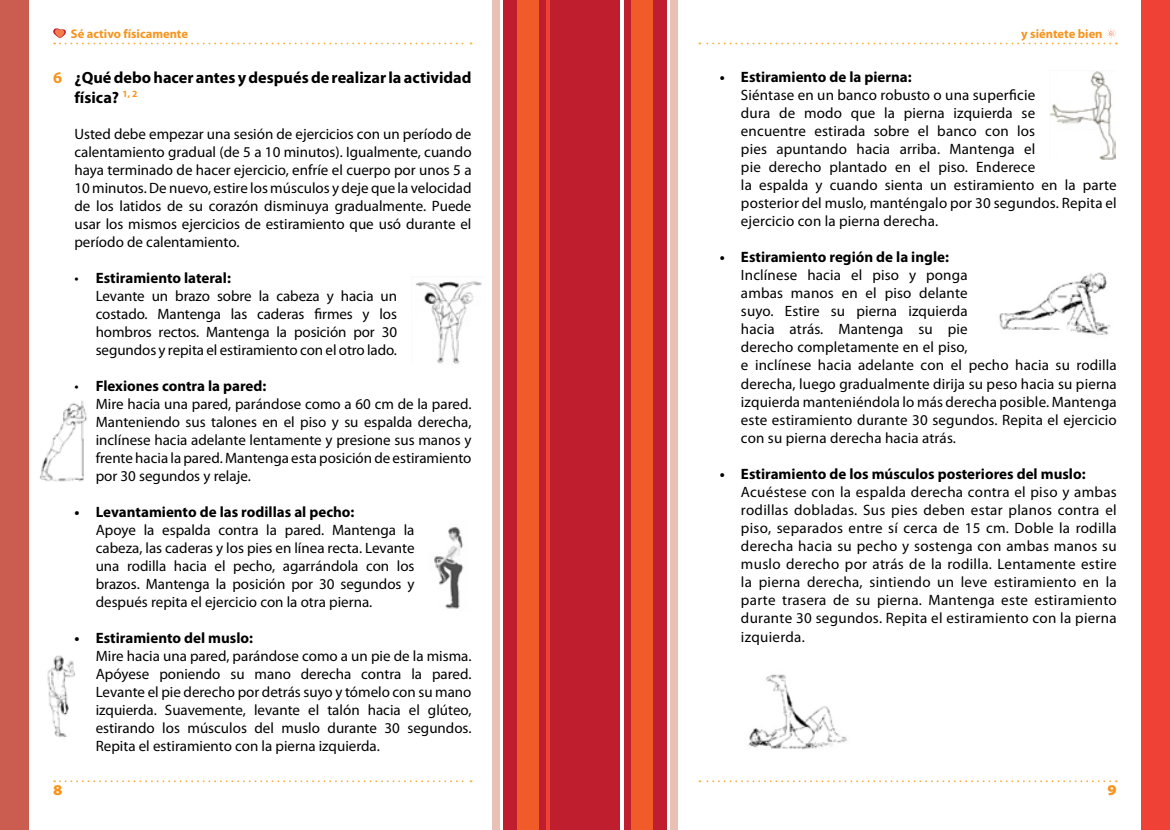
<style>
.page{position:relative;width:1170px;height:830px;background:#fff}
.page>*{position:absolute;margin:0;border:0;box-sizing:border-box;transform-origin:0 0}
.t1{font:700 16.25px/19.5px "Myriad Pro";color:#000}
.t2{font:15px/18px "Myriad Pro";letter-spacing:.01em;color:#000;text-align:justify}
.t3{font:700 15px "Myriad Pro";color:#000}
.t4{font:900 semi-expanded 15px "Myriad Pro";color:#f7941e}
.t5{font:700 12.5px "Myriad Pro";color:#f7941e}
.s1{color:#f7941e}
.s2{font-weight:700}
</style>
<div class="page">
<div style="left:503px;top:0;width:82px;height:829px;background:#be1e2d"></div>
<div style="left:517px;top:0;width:22px;height:829px;background:#f15a29"></div>
<div style="left:0;top:0;width:28px;height:829px;background:#cb5c50"></div>
<div style="left:493px;top:0;width:7px;height:829px;background:#e9c0b4"></div>
<hr style="left:546px;top:0;width:3px;height:829px;background:#ef4136">
<svg style="left:54px;top:780px;width:417px;height:1px"></svg>
<div style="left:585px;top:0;width:81px;height:829px;background:#be1e2d"></div>
<div style="left:631px;top:0;width:21px;height:829px;background:#f15a29"></div>
<div style="left:1141px;top:0;width:28px;height:829px;background:#ef4136"></div>
<div style="left:670px;top:0;width:7px;height:829px;background:#e9c0b4"></div>
<hr style="left:620px;top:0;width:4px;height:829px;background:#fff">
<svg style="left:699px;top:780px;width:417px;height:1px"></svg>
<svg style="left:699px;top:29px;width:417px;height:15px"></svg>
<svg style="left:53px;top:28px;width:418px;height:16px"></svg>
<img style="left:434px;top:526px;width:30px;height:83px">
<img style="left:47px;top:655px;width:28px;height:82px">
<img style="left:999px;top:272px;width:112px;height:63px">
<img style="left:748px;top:674px;width:99px;height:76px">
<img style="left:40px;top:400px;width:47px;height:82px">
<img style="left:416px;top:281px;width:66px;height:83px">
<img style="left:1050px;top:71px;width:65px;height:88px">
<p class="t5" style="left:71px;top:25px;width:119px">Sé activo físicamente</p>
<p class="t5" style="left:1021px;top:25px;width:83px">y siéntete bien</p>
<p class="t1" style="left:74px;top:67px;width:398px;text-indent:-21px"><span class="s1">6</span> ¿Qué debo hacer antes y después de realizar la actividad física? <sup>1,</sup> <sup>2</sup></p>
<p class="t2" style="left:74px;top:124px;width:398px">Usted debe empezar una sesión de ejercicios con un período de calentamiento gradual (de 5 a 10 minutos). Igualmente, cuando haya terminado de hacer ejercicio, enfríe el cuerpo por unos 5 a 10 minutos. De nuevo, estire los músculos y deje que la velocidad de los latidos de su corazón disminuya gradualmente. Puede usar los mismos ejercicios de estiramiento que usó durante el período de calentamiento.</p>
<p class="t2" style="left:96px;top:268px;width:303px;text-align:left;text-indent:-21px">• <span class="s2">Estiramiento lateral:<br></span>Levante un brazo sobre la cabeza y hacia un costado. Mantenga las caderas firmes y los hombros rectos. Mantenga la posición por 30 segundos y repita el estiramiento con el otro lado.</p>
<p class="t2" style="left:96px;top:376px;width:377px;text-align:left;text-indent:-21px">• <span class="s2">Flexiones contra la pared:<br></span>Mire hacia una pared, parándose como a 60 cm de la pared.<br>Manteniendo sus talones en el piso y su espalda derecha, inclínese hacia adelante lentamente y presione sus manos y frente hacia la pared. Mantenga esta posición de estiramiento por 30 segundos y relaje.</p>
<p class="t3" style="left:74px;top:502px;width:281px">• Levantamiento de las rodillas al pecho:</p>
<p class="t2" style="left:96px;top:520px;width:320px">Apoye la espalda contra la pared. Mantenga la cabeza, las caderas y los pies en línea recta. Levante una rodilla hacia el pecho, agarrándola con los brazos. Mantenga la posición por 30 segundos y después repita el ejercicio con la otra pierna.</p>
<p class="t3" style="left:74px;top:628px;width:180px">• Estiramiento del muslo:</p>
<p class="t2" style="left:96px;top:646px;width:377px">Mire hacia una pared, parándose como a un pie de la misma.<br>Apóyese poniendo su mano derecha contra la pared.<br>Levante el pie derecho por detrás suyo y tómelo con su mano izquierda. Suavemente, levante el talón hacia el glúteo, estirando los músculos del muslo durante 30 segundos.<br>Repita el estiramiento con la pierna izquierda.</p>
<p class="t3" style="left:719px;top:67px;width:193px">• Estiramiento de la pierna:</p>
<p class="t2" style="left:741px;top:86px;width:377px;text-align:left">Siéntase en un banco robusto o una superficie<br>dura de modo que la pierna izquierda se<br>encuentre estirada sobre el banco con los<br>pies apuntando hacia arriba. Mantenga el<br>pie derecho plantado en el piso. Enderece<br>la espalda y cuando sienta un estiramiento en la parte posterior del muslo, manténgalo por 30 segundos. Repita el ejercicio con la pierna derecha.</p>
<p class="t3" style="left:719px;top:247px;width:231px">• Estiramiento región de la ingle:</p>
<p class="t2" style="left:741px;top:266px;width:377px;text-align:left">Inclínese hacia el piso y ponga<br>ambas manos en el piso delante<br>suyo. Estire su pierna izquierda<br>hacia atrás. Mantenga su pie<br>derecho completamente en el piso,<br>e inclínese hacia adelante con el pecho hacia su rodilla derecha, luego gradualmente dirija su peso hacia su pierna izquierda manteniéndola lo más derecha posible. Mantenga este estiramiento durante 30 segundos. Repita el ejercicio con su pierna derecha hacia atrás.</p>
<p class="t3" style="left:719px;top:463px;width:367px">• Estiramiento de los músculos posteriores del muslo:</p>
<p class="t2" style="left:741px;top:482px;width:377px">Acuéstese con la espalda derecha contra el piso y ambas rodillas dobladas. Sus pies deben estar planos contra el piso, separados entre sí cerca de 15 cm. Doble la rodilla derecha hacia su pecho y sostenga con ambas manos su muslo derecho por atrás de la rodilla. Lentamente estire la pierna derecha, sintiendo un leve estiramiento en la parte trasera de su pierna. Mantenga este estiramiento durante 30 segundos. Repita el estiramiento con la pierna</p>
<p class="t2" style="left:741px;top:627px;width:65px">izquierda.</p>
<p class="t4" style="left:53px;top:781px;width:11px">8</p>
<p class="t4" style="left:1107px;top:781px;width:11px">9</p>
</div>
